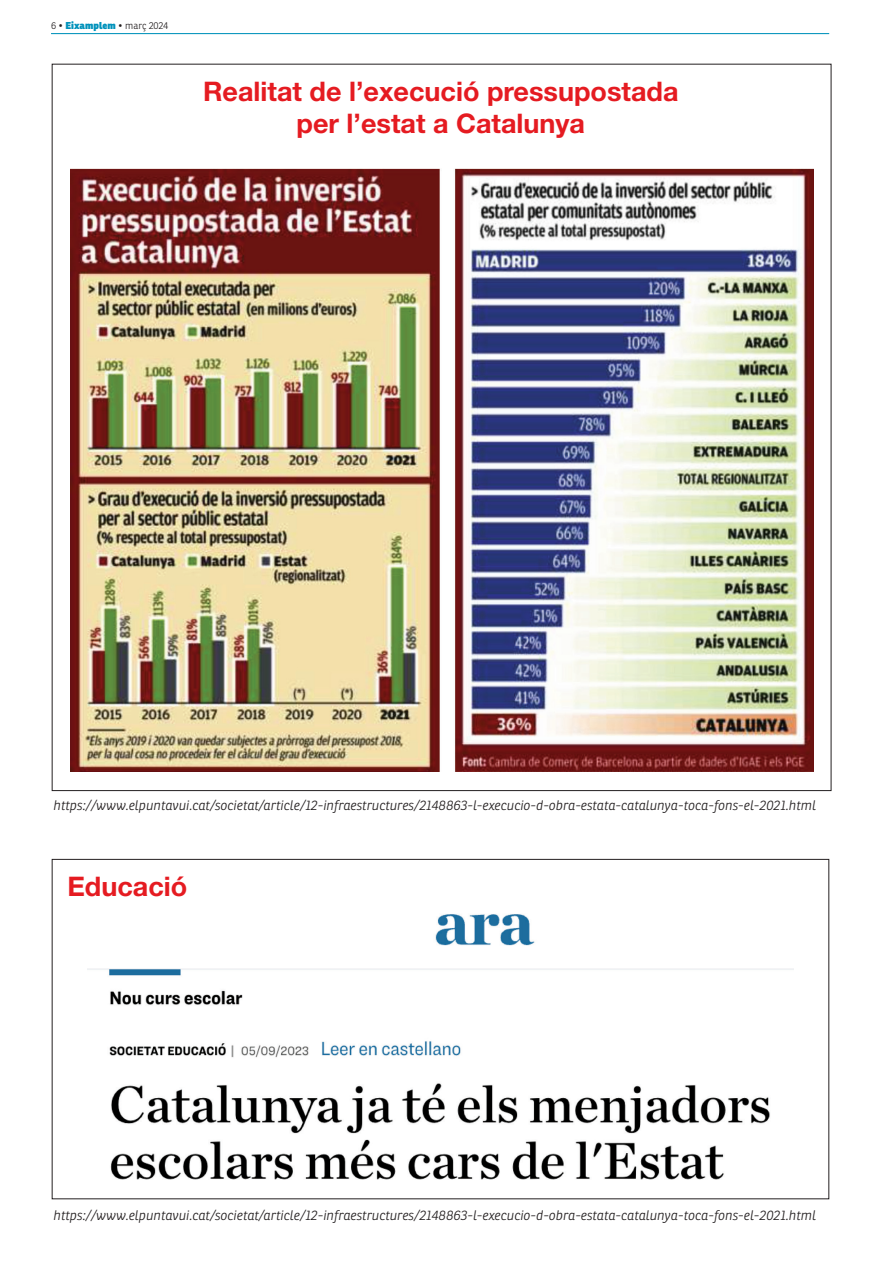
<style>
.page{position:relative;width:893px;height:1263px;background:#fff}
.page>*{position:absolute;margin:0;border:0;box-sizing:border-box;transform-origin:0 0}
.t1{font:700 27px "Helvetica Neue LT Std";color:#e51b21}
.PIE_DE_FOTO{font:italic 300 13.5px "Ronnia";color:#231f20}
.t2{font:300 9.75px "Ronnia";letter-spacing:-.005em;color:#231f20}
.s1{font-weight:800;color:#0092bb}
</style>
<div class="page">
<hr style="left:51px;top:33px;width:778px;height:1px;background:#0092bb">
<img style="left:88px;top:914px;width:705px;height:266px">
<img style="left:70px;top:168px;width:743px;height:603px">
<p class="t2" style="left:51px;top:19px;width:119px">6 • <span class="s1">Eixamplem</span> • març 2024</p>
<p class="t1" style="left:203px;top:74px;width:477px">Realitat de l’execució pressupostada</p>
<p class="t1" style="left:297px;top:107px;width:290px">per l’estat a Catalunya</p>
<p class="PIE_DE_FOTO" style="left:53px;top:797px;width:764px">https://www.elpuntavui.cat/societat/article/12-infraestructures/2148863-l-execucio-d-obra-estata-catalunya-toca-fons-el-2021.html</p>
<p class="t1" style="left:67px;top:869px;width:121px">Educació</p>
<p class="PIE_DE_FOTO" style="left:53px;top:1207px;width:764px">https://www.elpuntavui.cat/societat/article/12-infraestructures/2148863-l-execucio-d-obra-estata-catalunya-toca-fons-el-2021.html</p>
</div>
